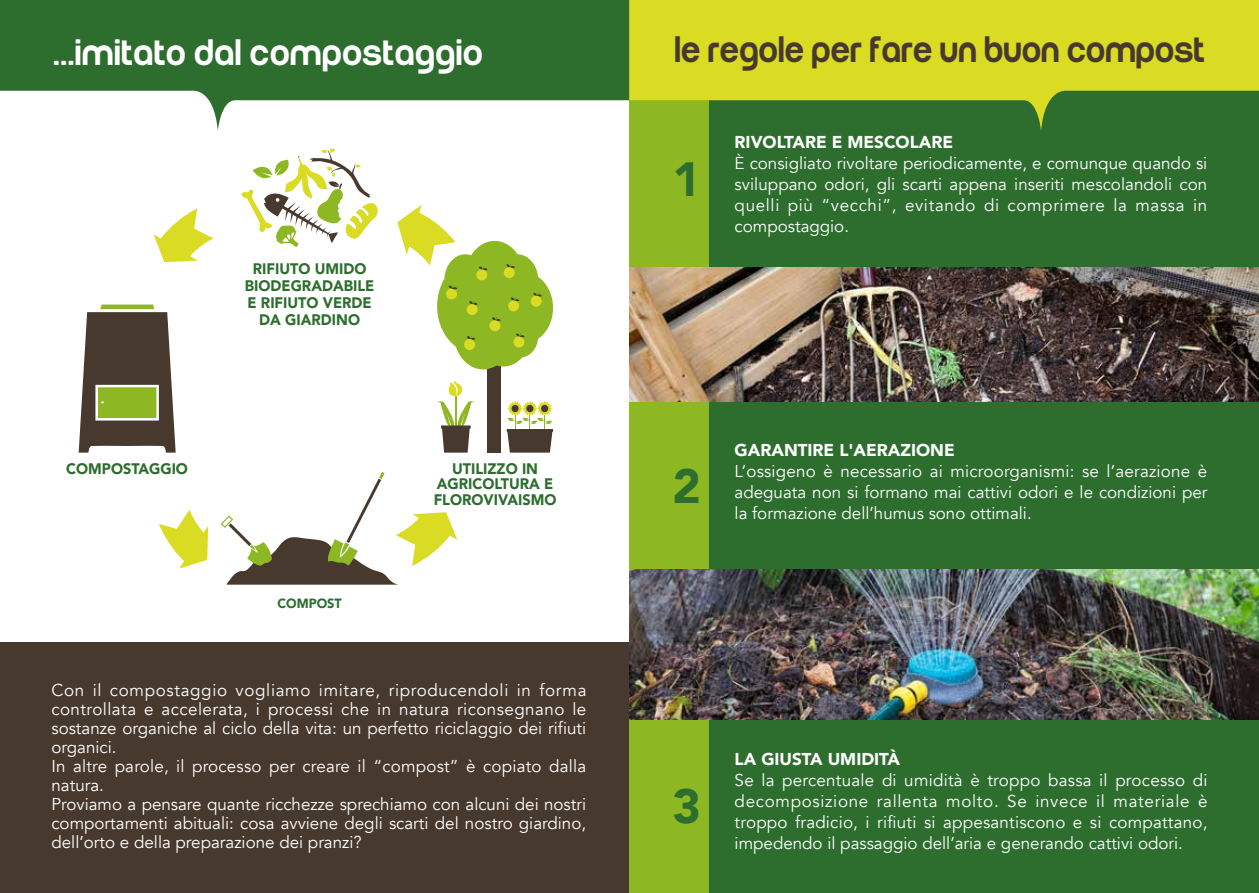
<style>
.page{position:relative;width:1259px;height:893px;background:#fff}
.page>*{position:absolute;margin:0;border:0;box-sizing:border-box;transform-origin:0 0}
.t1{font:900 48px "Avenir";color:#2d6e2f}
.t2{font:500 38.1px "Run";letter-spacing:-.01em;color:#48392e}
.t3{font:500 38.1px "Run";color:#fff}
.t4{font:17.1px/19px "Avenir";color:#fff;text-align:justify}
.t5{font:900 17.1px "Avenir";color:#fff}
.t6{font:900 15.3px/17.1px "Avenir";color:#2d6e2f;text-align:center;scale:.95 1}
.t7{font:900 13.35px "Avenir";color:#2d6e2f;scale:.95 1}
</style>
<div class="page">
<div style="left:0;top:642px;width:629px;height:251px;background:#48392e"></div>
<svg style="left:0;top:0;width:629px;height:131px;fill:#2d6e2f"></svg>
<svg style="left:79px;top:305px;width:97px;height:148px"></svg>
<svg style="left:154px;top:208px;width:59px;height:54px"></svg>
<svg style="left:159px;top:510px;width:49px;height:59px"></svg>
<svg style="left:221px;top:472px;width:236px;height:113px"></svg>
<svg style="left:241px;top:148px;width:137px;height:99px"></svg>
<div style="left:487px;top:324px;width:14px;height:129px;background:#48392e"></div>
<svg style="left:437px;top:381px;width:37px;height:72px"></svg>
<svg style="left:507px;top:401px;width:46px;height:52px"></svg>
<svg style="left:397px;top:205px;width:156px;height:164px"></svg>
<div style="left:476px;top:269px;width:11px;height:11px;background:#dadb23;border-radius:50%"></div>
<div style="left:508px;top:300px;width:11px;height:11px;background:#dadb23;border-radius:50%"></div>
<div style="left:674px;top:83px;width:585px;height:184px;background:#2d6e2f"></div>
<div style="left:674px;top:402px;width:585px;height:167px;background:#2d6e2f"></div>
<div style="left:674px;top:714px;width:585px;height:179px;background:#2d6e2f"></div>
<div style="left:629px;top:402px;width:80px;height:167px;background:#8db824"></div>
<div style="left:629px;top:714px;width:80px;height:179px;background:#8db824"></div>
<div style="left:629px;top:100px;width:80px;height:167px;background:#8db824"></div>
<svg style="left:629px;top:0;width:630px;height:131px;fill:#dadb23"></svg>
<img style="left:629px;top:267px;width:630px;height:135px">
<img style="left:629px;top:569px;width:630px;height:151px">
<h2 class="t3" style="left:53px;top:37px;width:431px">...imitato dal compostaggio</h2>
<p class="t6" style="left:245px;top:259px;width:138px">RIFIUTO UMIDO<br>BIODEGRADABILE<br>E RIFIUTO VERDE<br>DA GIARDINO</p>
<p class="t6" style="left:66px;top:460px;width:130px">COMPOSTAGGIO</p>
<p class="t6" style="left:434px;top:461px;width:131px;line-height:15.3px">UTILIZZO IN<br>AGRICOLTURA E<br>FLOROVIVAISMO</p>
<p class="t7" style="left:277px;top:592px;width:69px">COMPOST</p>
<p class="t4" style="left:51px;top:681px;width:536px;text-align:left">Con il compostaggio vogliamo imitare, riproducendoli in forma controllata e accelerata, i processi che in natura riconsegnano le sostanze organiche al ciclo della vita: un perfetto riciclaggio dei rifiuti organici.<br>In altre parole, il processo per creare il “compost” è copiato dalla natura.<br>Proviamo a pensare quante ricchezze sprechiamo con alcuni dei nostri comportamenti abituali: cosa avviene degli scarti del nostro giardino, dell’orto e della preparazione dei pranzi?</p>
<h2 class="t2" style="left:674px;top:35px;width:532px">le regole per fare un buon compost</h2>
<h1 class="t1" style="left:672px;top:138px;width:30px">1</h1>
<p class="t5" style="left:734px;top:128px;width:220px">RIVOLTARE E MESCOLARE</p>
<p class="t4" style="left:734px;top:153px;width:474px;line-height:21px">È consigliato rivoltare periodicamente, e comunque quando si sviluppano odori, gli scarti appena inseriti mescolandoli con quelli più “vecchi”, evitando di comprimere la massa in compostaggio.</p>
<h1 class="t1" style="left:672px;top:445px;width:30px">2</h1>
<p class="t5" style="left:734px;top:436px;width:222px">GARANTIRE L'AERAZIONE</p>
<p class="t4" style="left:734px;top:461px;width:474px;line-height:21px">L’ossigeno è necessario ai microorganismi: se l’aerazione è adeguata non si formano mai cattivi odori e le condizioni per la formazione dell’humus sono ottimali.</p>
<h1 class="t1" style="left:672px;top:766px;width:30px">3</h1>
<p class="t5" style="left:734px;top:744px;width:167px">LA GIUSTA UMIDITÀ</p>
<p class="t4" style="left:734px;top:770px;width:474px;line-height:21px">Se la percentuale di umidità è troppo bassa il processo di decomposizione rallenta molto. Se invece il materiale è troppo fradicio, i rifiuti si appesantiscono e si compattano, impedendo il passaggio dell’aria e generando cattivi odori.</p>
</div>
